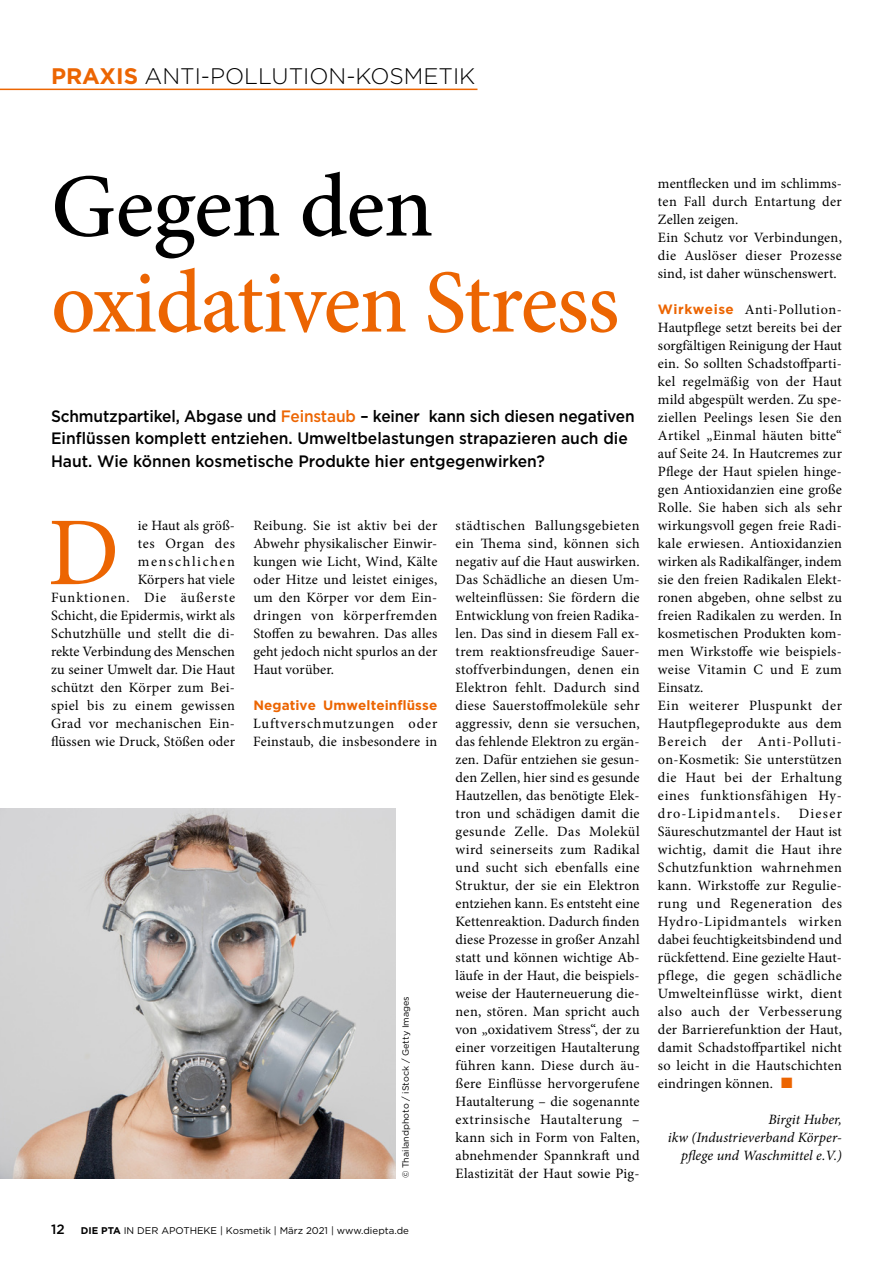
<style>
.page{position:relative;width:893px;height:1263px;background:#fff}
.page>*{position:absolute;margin:0;border:0;box-sizing:border-box;transform-origin:0 0}
.t1{font:97.35px "Minion Pro";color:#ec6502}
.t2{font:500 90px "Minion Pro";letter-spacing:-.015em;color:#ec6502}
.t3{font:500 90px "Minion Pro";letter-spacing:-.01em;color:#000}
.t4{font:300 22.5px "Gotham";color:#000}
.t5{font:500 16.5px/22.5px "Gotham";color:#000;scale:.94 1}
.t6{font:14.25px/18px "Minion Pro";letter-spacing:.015em;color:#000;text-align:justify}
.t7{font:italic 14.25px/18px "Minion Pro";color:#000;text-align:right}
.t8{font:700 13.5px "Gotham";letter-spacing:.005em;color:#ec6502}
.t9{font:9.75px "Gotham";color:#000}
.t10{font:9px "Gotham";color:#000}
.s1{font-weight:700;color:#ec6502}
.s2{color:#ec6502}
.s3{font-weight:500;font-size:13.5px}
.s4{font-weight:700}
.s5{font-family:"Gotham";font-weight:700;font-size:13.5px;color:#ec6502}
</style>
<div class="page">
<img style="left:0;top:808px;width:395px;height:370px">
<hr style="left:0;top:89px;width:477px;height:1px;background:#ec6502">
<h3 class="t4" style="left:51px;top:62px;width:426px"><span class="s1">PRAXIS</span> ANTI-POLLUTION-KOSMETIK</h3>
<h2 class="t3" style="left:51px;top:146px;width:384px">Gegen den</h2>
<h2 class="t2" style="left:51px;top:242px;width:570px">oxidativen Stress</h2>
<p class="t5" style="left:51px;top:404px;width:622px">Schmutzpartikel, Abgase und <span class="s2">Feinstaub</span> – keiner kann sich diesen negativen<br>Einflüssen komplett entziehen. Umweltbelastungen strapazieren auch die<br>Haut. Wie können kosmetische Produkte hier entgegenwirken?</p>
<p class="t6" style="left:51px;top:517px;width:186px;text-align:right">ie Haut als größ-<br>tes Organ des menschlichen<br>Körpers hat viele<br>Funktionen. Die äußerste<br>Schicht, die Epidermis, wirkt als<br>Schutzhülle und stellt die di&shy;rekte Verbindung des Menschen zu seiner Umwelt dar. Die Haut schützt den Körper zum Bei&shy;spiel bis zu einem gewissen<br>Grad vor mechanischen Ein&shy;flüssen wie Druck, Stößen oder</p>
<p class="t6" style="left:253px;top:517px;width:186px">Reibung. Sie ist aktiv bei der Abwehr physikalischer Einwir&shy;kungen wie Licht, Wind, Kälte oder Hitze und leistet einiges, um den Körper vor dem Ein&shy;dringen von körperfremden Stoffen zu bewahren. Das alles geht jedoch nicht spurlos an der Haut vorüber.</p>
<h1 class="t1" style="left:48px;top:488px;width:73px">D</h1>
<p class="t8" style="left:253px;top:696px;width:185px">Negative Umwelteinflüsse</p>
<p class="t6" style="left:253px;top:715px;width:186px">Luftverschmutzungen oder<br>Feinstaub, die insbesondere in</p>
<p class="t10" style="left:400px;top:1178px;width:184px;rotate:-90deg">© Thailandphoto / iStock / Getty Images</p>
<p class="t9" style="left:51px;top:1224px;width:359px"><span class="s3">12</span> <span class="s4">DIE PTA</span> IN DER APOTHEKE | Kosmetik | März 2021 | www.diepta.de</p>
<p class="t6" style="left:456px;top:517px;width:186px">städtischen Ballungsgebieten ein Thema sind, können sich negativ auf die Haut auswirken.<br>Das Schädliche an diesen Um&shy;welteinflüssen: Sie fördern die Entwicklung von freien Radika&shy;len. Das sind in diesem Fall ex&shy;trem reaktionsfreudige Sauer&shy;stoffverbindungen, denen ein Elektron fehlt. Dadurch sind diese Sauerstoffmoleküle sehr aggressiv, denn sie versuchen, das fehlende Elektron zu ergän&shy;zen. Dafür entziehen sie gesun&shy;den Zellen, hier sind es gesunde Hautzellen, das benötigte Elek&shy;tron und schädigen damit die gesunde Zelle. Das Molekül wird seinerseits zum Radikal und sucht sich ebenfalls eine Struktur, der sie ein Elektron entziehen kann. Es entsteht eine Kettenreaktion. Dadurch finden diese Prozesse in großer Anzahl statt und können wichtige Ab&shy;läufe in der Haut, die beispiels&shy;weise der Hauterneuerung die&shy;nen, stören. Man spricht auch von „oxidativem Stress“, der zu einer vorzeitigen Hautalterung führen kann. Diese durch äu&shy;ßere Einflüsse hervorgerufene Hautalterung – die sogenannte extrinsische Hautalterung – kann sich in Form von Falten, abnehmender Spannkraft und Elastizität der Haut sowie Pig-</p>
<p class="t6" style="left:658px;top:175px;width:186px;text-align:left">mentflecken und im schlimms&shy;ten Fall durch Entartung der<br>Zellen zeigen.<br>Ein Schutz vor Verbindungen, die Auslöser dieser Prozesse sind, ist daher wünschenswert.</p>
<p class="t6" style="left:658px;top:301px;width:186px;text-align:left"><span class="s5">Wirkweise</span> Anti-Pollution--<br>Hautpflege setzt bereits bei der sorgfältigen Reinigung der Haut ein. So sollten Schadstoffparti&shy;kel regelmäßig von der Haut mild abgespült werden. Zu spe&shy;ziellen Peelings lesen Sie den<br>Artikel „Einmal häuten bitte“ auf Seite 24. In Hautcremes zur<br>Pflege der Haut spielen hinge&shy;gen Antioxidanzien eine große<br>Rolle. Sie haben sich als sehr wirkungsvoll gegen freie Radi&shy;kale erwiesen. Antioxidanzien wirken als Radikalfänger, indem sie den freien Radikalen Elekt&shy;ronen abgeben, ohne selbst zu freien Radikalen zu werden. In kosmetischen Produkten kom&shy;men Wirkstoffe wie beispiels&shy;weise Vitamin C und E zum<br>Einsatz.<br>Ein weiterer Pluspunkt der<br>Hautpflegeprodukte aus dem<br>Bereich der Anti-Polluti&shy;on-Kosmetik: Sie unterstützen die Haut bei der Erhaltung eines funktionsfähigen Hy&shy;dro-Lipidmantels.</p>
<p class="t6" style="left:658px;top:805px;width:186px;text-indent:141px">Dieser Säureschutzmantel der Haut ist wichtig, damit die Haut ihre Schutzfunktion wahrnehmen kann. Wirkstoffe zur Regulie&shy;rung und Regeneration des Hydro-Lipidmantels wirken dabei feuchtigkeitsbindend und rückfettend. Eine gezielte Haut&shy;pflege, die gegen schädliche Umwelteinflüsse wirkt, dient also auch der Verbesserung der Barrierefunktion der Haut, damit Schadstoffpartikel nicht so leicht in die Hautschichten eindringen können. <span class="s2">■</span></p>
<p class="t7" style="left:668px;top:1111px;width:176px">Birgit Huber,<br>ikw (Industrieverband Körper&shy;pflege und Waschmittel e.V.)</p>
</div>
